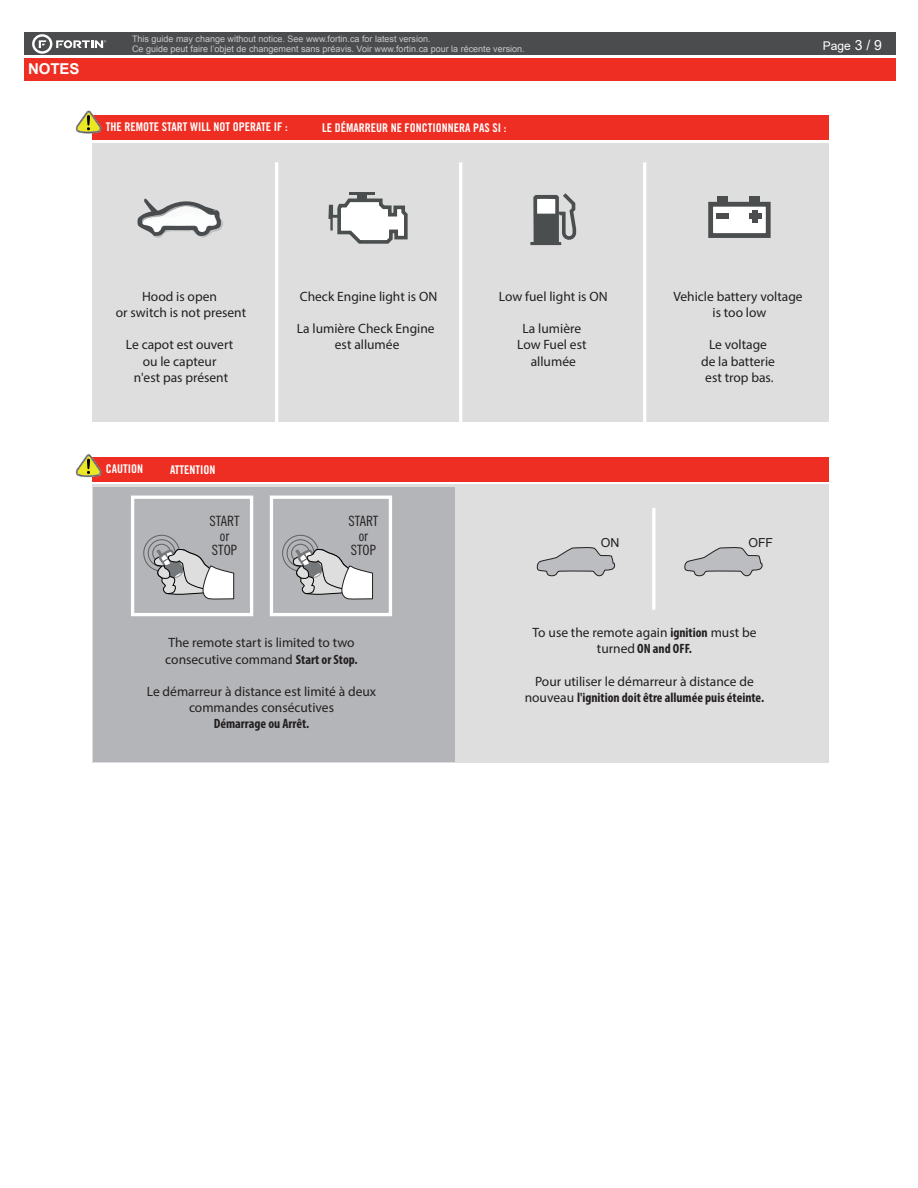
<style>
.page{position:relative;width:918px;height:1188px;background:#fff}
.page>*{position:absolute;margin:0;border:0;box-sizing:border-box;transform-origin:0 0}
.t1{font:700 15px "Arial";letter-spacing:-.005em;color:#fff}
.t2{font:14.25px/14.2px "Trade Gothic LT Std Cn 18";color:#231f20;text-align:center}
.t3{font:13.5px/16.2px "Myriad Pro";color:#231f20;text-align:center}
.t4{font:700 condensed 13.5px "Myriad Pro";color:#231f20}
.t5{font:12.45px "Arial";color:#231f20}
.t6{font:12px "Trade Gothic LT Std Bd Cn 20";color:#fff}
.t7{font:12px "Arial";color:#fff}
.t8{font:9px/9.8px "Arial";color:#c7c8ca}
.s1{font-size:13.95px}
.s2{font-weight:700;font-stretch:condensed}
</style>
<div class="page">
<div style="left:24px;top:33px;width:872px;height:22px;background:#4b4c4d"></div>
<div style="left:24px;top:58px;width:872px;height:23px;background:#ee2e22"></div>
<svg style="left:32px;top:34px;width:74px;height:20px"></svg>
<div style="left:92px;top:143px;width:737px;height:278px;background:#dddedd"></div>
<hr style="left:275px;top:162px;width:3px;height:277px;background:#fff">
<hr style="left:459px;top:162px;width:3px;height:277px;background:#fff">
<hr style="left:643px;top:162px;width:3px;height:277px;background:#fff">
<div style="left:92px;top:115px;width:737px;height:24px;background:#ee2e22"></div>
<svg style="left:137px;top:198px;width:86px;height:40px"></svg>
<div style="left:711px;top:204px;width:57px;height:32px;background:#fff"></div>
<div style="left:708px;top:202px;width:63px;height:36px;border:5px solid #4b4e4f"></div>
<div style="left:718px;top:197px;width:10px;height:7px;background:#4b4e4f"></div>
<div style="left:749px;top:197px;width:11px;height:7px;background:#4b4e4f"></div>
<div style="left:716px;top:214px;width:13px;height:5px;background:#4b4e4f"></div>
<div style="left:749px;top:214px;width:13px;height:5px;background:#4b4e4f"></div>
<div style="left:753px;top:210px;width:5px;height:12px;background:#4b4e4f"></div>
<svg style="left:328px;top:197px;width:80px;height:47px"></svg>
<hr style="left:350px;top:193px;width:25px;height:2px;background:#4b4e4f">
<div style="left:358px;top:193px;width:9px;height:7px;background:#4b4e4f"></div>
<svg style="left:530px;top:193px;width:46px;height:52px"></svg>
<svg style="left:76px;top:111px;width:25px;height:23px"></svg>
<div style="left:92px;top:485px;width:737px;height:278px;background:#dddedd"></div>
<div style="left:92px;top:457px;width:737px;height:24px;background:#ee2e22"></div>
<svg style="left:536px;top:547px;width:80px;height:30px"></svg>
<svg style="left:684px;top:547px;width:79px;height:30px"></svg>
<hr style="left:652px;top:508px;width:3px;height:102px;background:#fff">
<div style="left:93px;top:488px;width:362px;height:274px;background:#b4b5b8"></div>
<svg style="left:76px;top:454px;width:25px;height:23px"></svg>
<div style="left:152px;top:544px;width:19px;height:19px;border:1px solid #5d6162;border-radius:50%"></div>
<div style="left:143px;top:535px;width:37px;height:37px;border:1px solid #5d6162;border-radius:50%"></div>
<div style="left:148px;top:539px;width:28px;height:28px;border:1px solid #5d6162;border-radius:50%"></div>
<svg style="left:154px;top:549px;width:81px;height:51px"></svg>
<div style="left:131px;top:496px;width:122px;height:120px;border:3px solid #fff"></div>
<div style="left:291px;top:544px;width:19px;height:19px;border:1px solid #5d6162;border-radius:50%"></div>
<div style="left:282px;top:535px;width:37px;height:37px;border:1px solid #5d6162;border-radius:50%"></div>
<div style="left:287px;top:539px;width:27px;height:28px;border:1px solid #5d6162;border-radius:50%"></div>
<svg style="left:293px;top:549px;width:80px;height:51px"></svg>
<div style="left:270px;top:496px;width:122px;height:120px;border:3px solid #fff"></div>
<p class="t1" style="left:28px;top:58px;width:53px">NOTES</p>
<p class="t8" style="left:132px;top:34px;width:394px">This guide may change without notice. See www.fortin.ca for latest version.<br>Ce guide peut faire l’objet de changement sans préavis. Voir www.fortin.ca pour la récente version.</p>
<p class="t6" style="left:106px;top:120px;width:183px">THE REMOTE START WILL NOT OPERATE IF :</p>
<p class="t6" style="left:322px;top:120px;width:186px">LE DÉMARREUR NE FONCTIONNERA PAS SI :</p>
<p class="t7" style="left:823px;top:38px;width:61px">Page <span class="s1">3 / 9</span></p>
<p class="t3" style="left:116px;top:288px;width:132px">Hood is open<br>or switch is not present</p>
<p class="t3" style="left:126px;top:336px;width:109px">Le capot est ouvert ou le capteur<br>n'est pas présent</p>
<p class="t6" style="left:106px;top:461px;width:39px">CAUTION</p>
<p class="t6" style="left:170px;top:462px;width:47px">ATTENTION</p>
<p class="t3" style="left:300px;top:288px;width:139px">Check Engine light is ON</p>
<p class="t3" style="left:297px;top:320px;width:139px">La lumière Check Engine est allumée</p>
<p class="t2" style="left:210px;top:514px;width:31px">START or<br>STOP</p>
<p class="t2" style="left:348px;top:514px;width:31px">START or<br>STOP</p>
<p class="t3" style="left:165px;top:634px;width:194px;text-align:left">The remote start is limited to two consecutive command <span class="s2">Start or Stop.</span></p>
<p class="t3" style="left:147px;top:683px;width:231px">Le démarreur à distance est limité à deux commandes consécutives</p>
<p class="t4" style="left:214px;top:715px;width:97px">Démarrage ou Arrêt.</p>
<p class="t3" style="left:499px;top:288px;width:110px">Low fuel light is ON</p>
<p class="t3" style="left:517px;top:320px;width:71px">La lumière<br>Low Fuel est allumée</p>
<p class="t3" style="left:673px;top:288px;width:131px">Vehicle battery voltage is too low</p>
<p class="t3" style="left:701px;top:336px;width:75px">Le voltage de la batterie est trop bas.</p>
<p class="t5" style="left:601px;top:534px;width:20px">ON</p>
<p class="t5" style="left:748px;top:534px;width:26px">OFF</p>
<p class="t3" style="left:533px;top:624px;width:225px">To use the remote again <span class="s2">ignition</span> must be turned <span class="s2">ON and OFF.</span></p>
<p class="t3" style="left:525px;top:673px;width:241px">Pour utiliser le démarreur à distance de nouveau <span class="s2">l'ignition doit être allumée puis éteinte.</span></p>
</div>
